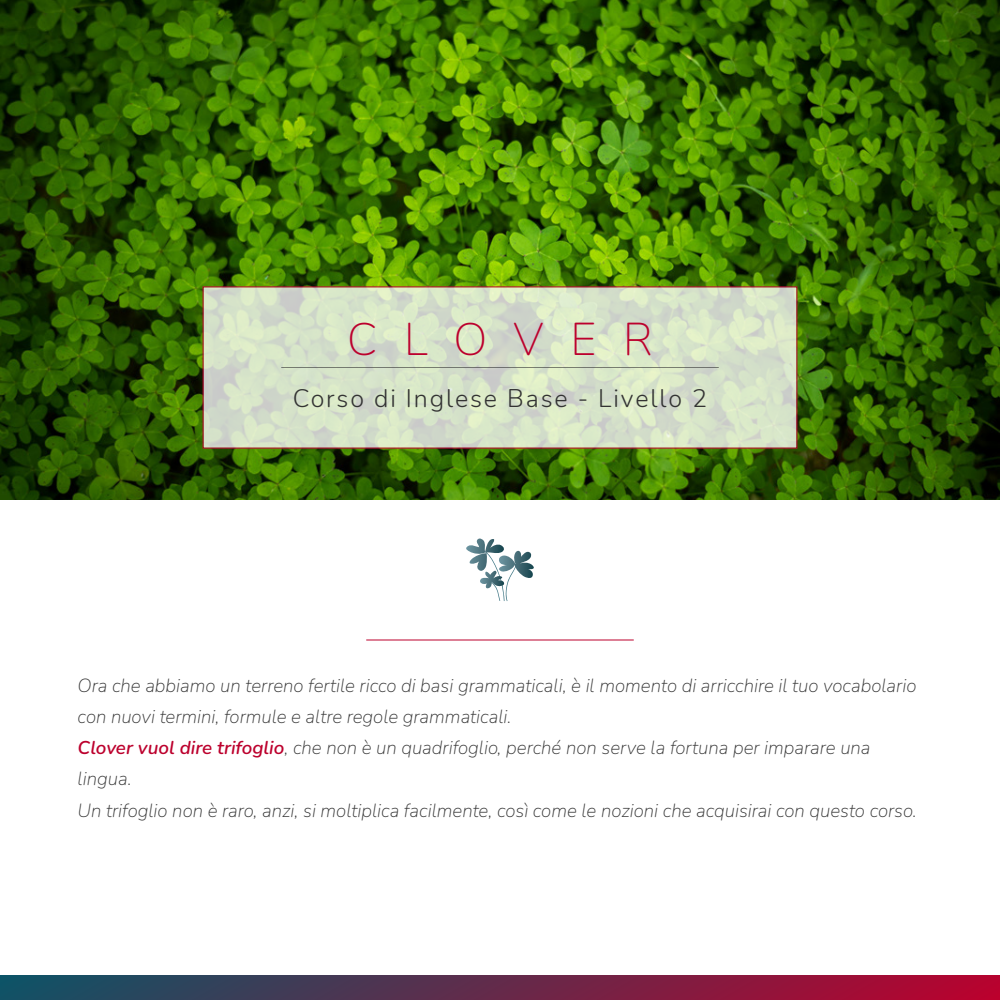
<style>
.page{position:relative;width:1000px;height:1000px;background:#fff}
.page>*{position:absolute;margin:0;border:0;box-sizing:border-box;transform-origin:0 0}
.t1{font:200 45px "Nunito";letter-spacing:.6em;color:#bc002d}
.t2{font:300 25px "Nunito";letter-spacing:.075em;color:#333}
.t3{font:italic 200 18.75px/31.2px "Nunito";color:#333}
.s1{font-weight:600;color:#bc002d}
</style>
<div class="page">
<img style="left:0;top:0;width:1000px;height:500px">
<svg style="left:202px;top:286px;width:596px;height:163px;fill:#d6e4c9"></svg>
<hr style="left:281px;top:367px;width:438px;height:1px;background:#333">
<svg style="left:466px;top:539px;width:68px;height:62px"></svg>
<hr style="left:366px;top:640px;width:268px;height:1px;background:#bc002d">
<div style="left:0;top:975px;width:1000px;height:25px;background:linear-gradient(to right,#0f5366,#b9012e)"></div>
<p class="t1" style="left:347px;top:309px;width:307px">CLOVER</p>
<p class="t2" style="left:293px;top:381px;width:416px">Corso di Inglese Base - Livello 2</p>
<p class="t3" style="left:78px;top:669px;width:840px">Ora che abbiamo un terreno fertile ricco di basi grammaticali, è il momento di arricchire il tuo vocabolario con nuovi termini, formule e altre regole grammaticali.</p>
<p class="t3" style="left:78px;top:731px;width:794px"><span class="s1">Clover vuol dire trifoglio</span>, che non è un quadrifoglio, perché non serve la fortuna per imparare una lingua.</p>
<p class="t3" style="left:78px;top:794px;width:840px">Un trifoglio non è raro, anzi, si moltiplica facilmente, così come le nozioni che acquisirai con questo corso.</p>
</div>
